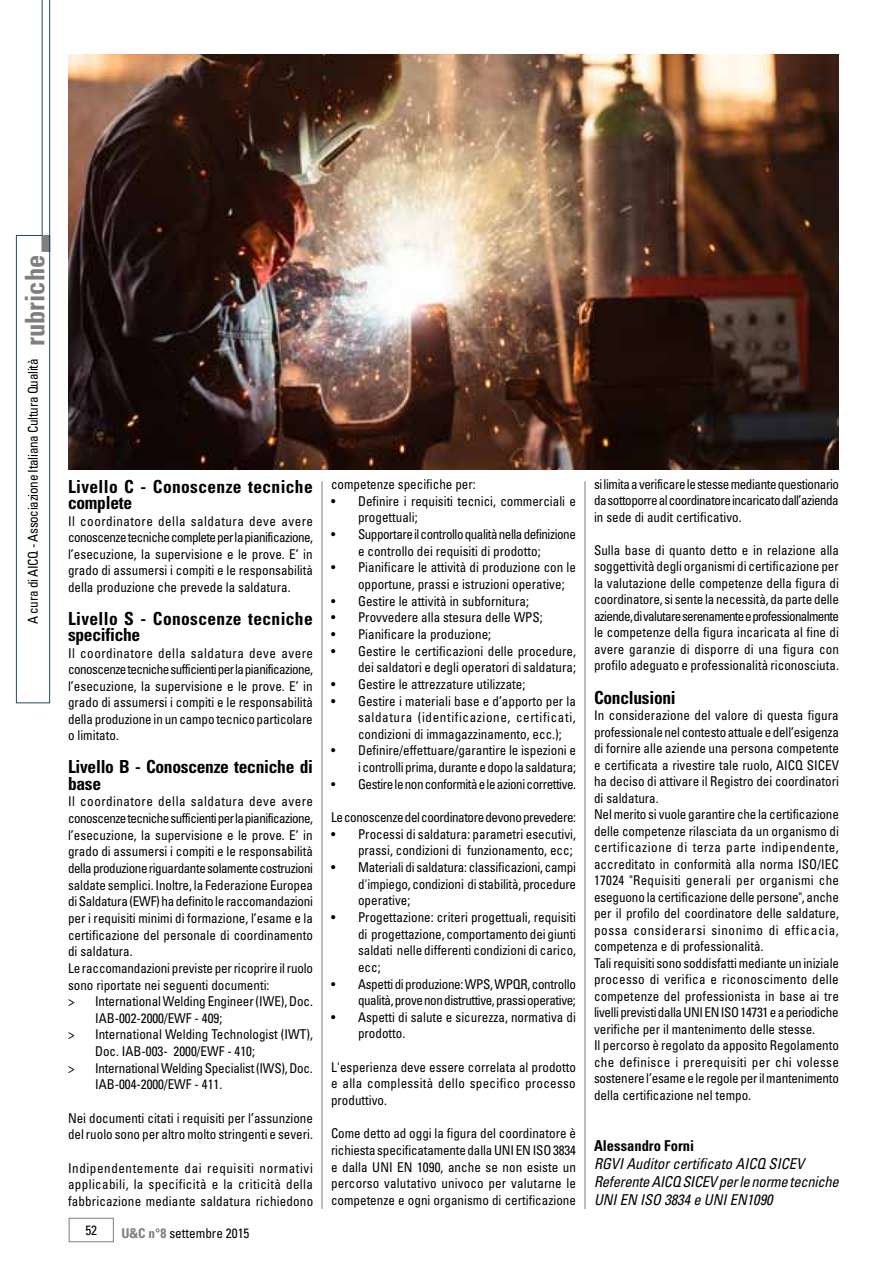
<style>
.page{position:relative;width:893px;height:1263px;background:#fff}
.page>*{position:absolute;margin:0;border:0;box-sizing:border-box;transform-origin:0 0}
.t1{font:700 condensed 27px "Univers";color:#7f7f7f}
.t2{font:700 condensed 18px/16.5px "Univers";letter-spacing:.02em;color:#000}
.t3{font:700 condensed 18px/16.5px "Univers";letter-spacing:-.015em;color:#000}
.t4{font:italic condensed 15px/18px "Univers";color:#000}
.t5{font:700 condensed 15px "Univers";color:#000}
.t6{font:condensed 13.5px/16.5px "Univers";color:#000;text-align:justify}
.t7{font:condensed 13.5px/16.6px "Univers";letter-spacing:-.03em;color:#000;text-align:right}
.t8{font:condensed 13.5px/16.6px "Univers";letter-spacing:-.035em;color:#000}
.t9{font:condensed 13.5px "Univers";letter-spacing:-.04em;color:#000}
.t10{font:condensed 13.5px "Univers";letter-spacing:-.025em;color:#000}
.t11{font:condensed 13.5px "Univers";letter-spacing:.035em;color:#000}
.s1{font-weight:700;color:#7f7f7f}
</style>
<div class="page">
<div style="left:69px;top:1218px;width:45px;height:24px;border:1px solid #7f7f7f"></div>
<svg style="left:16px;top:0;width:34px;height:704px"></svg>
<div style="left:42px;top:236px;width:7px;height:15px;background:#7f7f7f"></div>
<hr style="left:322px;top:481px;width:1px;height:728px;background:#7f7f7f">
<hr style="left:585px;top:481px;width:1px;height:728px;background:#7f7f7f">
<img style="left:68px;top:54px;width:771px;height:416px">
<h1 class="t1" style="left:18px;top:346px;width:93px;rotate:-90deg">rubriche</h1>
<p class="t10" style="left:24px;top:624px;width:267px;rotate:-90deg">A cura di AICQ - Associazione Italiana Cultura Qualità</p>
<h2 class="t2" style="left:68px;top:478px;width:246px">Livello C - Conoscenze tecniche complete</h2>
<p class="t6" style="left:68px;top:512px;width:247px">Il coordinatore della saldatura deve avere conoscenze tecniche complete per la pianificazione, l’esecuzione, la supervisione e le prove. E’ in grado di assumersi i compiti e le responsabilità della produzione che prevede la saldatura.</p>
<h2 class="t2" style="left:68px;top:610px;width:246px">Livello S - Conoscenze tecniche specifiche</h2>
<p class="t6" style="left:68px;top:644px;width:247px">Il coordinatore della saldatura deve avere conoscenze tecniche sufficienti per la pianificazione, l’esecuzione, la supervisione e le prove. E’ in grado di assumersi i compiti e le responsabilità della produzione in un campo tecnico particolare o limitato.</p>
<h2 class="t3" style="left:68px;top:758px;width:246px">Livello B - Conoscenze tecniche di base</h2>
<p class="t11" style="left:68px;top:793px;width:246px">Il coordinatore della saldatura deve avere</p>
<p class="t9" style="left:68px;top:810px;width:247px">conoscenze tecniche sufficienti per la pianificazione,</p>
<p class="t6" style="left:68px;top:826px;width:246px">l’esecuzione, la supervisione e le prove. E’ in</p>
<p class="t6" style="left:68px;top:843px;width:246px">grado di assumersi i compiti e le responsabilità</p>
<p class="t7" style="left:68px;top:860px;width:246px">della produzione riguardante solamente costruzioni</p>
<p class="t6" style="left:68px;top:876px;width:247px">saldate semplici. Inoltre, la Federazione Europea</p>
<p class="t6" style="left:68px;top:893px;width:247px">di Saldatura (EWF) ha definito le raccomandazioni</p>
<p class="t6" style="left:68px;top:910px;width:246px">per i requisiti minimi di formazione, l’esame e la</p>
<p class="t6" style="left:68px;top:926px;width:246px">certificazione del personale di coordinamento</p>
<p class="t6" style="left:68px;top:943px;width:66px">di saldatura.</p>
<p class="t6" style="left:68px;top:960px;width:247px">Le raccomandazioni previste per ricoprire il ruolo</p>
<p class="t6" style="left:68px;top:976px;width:203px">sono riportate nei seguenti documenti:</p>
<p class="t6" style="left:68px;top:993px;width:246px">&gt; International Welding Engineer (IWE), Doc.</p>
<p class="t6" style="left:95px;top:1009px;width:129px">IAB-002-2000/EWF - 409;</p>
<p class="t6" style="left:68px;top:1026px;width:246px">&gt; International Welding Technologist (IWT),</p>
<p class="t6" style="left:95px;top:1043px;width:161px">Doc. IAB-003- 2000/EWF - 410;</p>
<p class="t6" style="left:68px;top:1059px;width:246px">&gt; International Welding Specialist (IWS), Doc.</p>
<p class="t6" style="left:95px;top:1076px;width:129px">IAB-004-2000/EWF - 411.</p>
<p class="t6" style="left:68px;top:1109px;width:246px">Nei documenti citati i requisiti per l’assunzione del ruolo sono per altro molto stringenti e severi.</p>
<p class="t6" style="left:68px;top:1159px;width:247px">Indipendentemente dai requisiti normativi applicabili, la specificità e la criticità della fabbricazione mediante saldatura richiedono</p>
<p class="t6" style="left:85px;top:1222px;width:13px">52</p>
<p class="t6" style="left:121px;top:1224px;width:130px"><span class="s1">U&amp;C n°8</span> settembre 2015</p>
<p class="t6" style="left:331px;top:476px;width:146px">competenze specifiche per:</p>
<p class="t6" style="left:358px;top:492px;width:219px;text-indent:-27px">• Definire i requisiti tecnici, commerciali e progettuali;</p>
<p class="t8" style="left:358px;top:526px;width:219px;text-indent:-27px">• Supportare il controllo qualità nella definizione e controllo dei requisiti di prodotto;</p>
<p class="t6" style="left:358px;top:559px;width:219px;text-indent:-27px">• Pianificare le attività di produzione con le opportune, prassi e istruzioni operative;</p>
<p class="t6" style="left:331px;top:592px;width:199px">• Gestire le attività in subfornitura;</p>
<p class="t6" style="left:331px;top:609px;width:213px">• Provvedere alla stesura delle WPS;</p>
<p class="t6" style="left:331px;top:626px;width:162px">• Pianificare la produzione;</p>
<p class="t6" style="left:331px;top:642px;width:246px;text-align:right">• Gestire le certificazioni delle procedure, dei saldatori e degli operatori di saldatura;</p>
<p class="t6" style="left:331px;top:676px;width:196px">• Gestire le attrezzature utilizzate;</p>
<p class="t6" style="left:358px;top:692px;width:219px;text-indent:-27px">• Gestire i materiali base e d’apporto per la saldatura (identificazione, certificati, condizioni di immagazzinamento, ecc.);</p>
<p class="t6" style="left:331px;top:742px;width:246px;text-align:right">• Definire/effettuare/garantire le ispezioni e i controlli prima, durante e dopo la saldatura;</p>
<p class="t7" style="left:331px;top:775px;width:247px">• Gestire le non conformità e le azioni correttive.</p>
<p class="t7" style="left:331px;top:809px;width:247px">Le conoscenze del coordinatore devono prevedere:</p>
<p class="t6" style="left:331px;top:825px;width:246px;text-align:right">• Processi di saldatura: parametri esecutivi, prassi, condizioni di funzionamento, ecc;</p>
<p class="t6" style="left:358px;top:859px;width:220px;text-indent:-27px">• Materiali di saldatura: classificazioni, campi d'impiego, condizioni di stabilità, procedure operative;</p>
<p class="t6" style="left:358px;top:909px;width:220px;text-indent:-27px">• Progettazione: criteri progettuali, requisiti di progettazione, comportamento dei giunti saldati nelle differenti condizioni di carico, ecc;</p>
<p class="t7" style="left:331px;top:975px;width:246px">• Aspetti di produzione: WPS, WPQR, controllo qualità, prove non distruttive, prassi operative;</p>
<p class="t6" style="left:358px;top:1008px;width:219px;text-indent:-27px">• Aspetti di salute e sicurezza, normativa di prodotto.</p>
<p class="t6" style="left:331px;top:1058px;width:246px">L'esperienza deve essere correlata al prodotto e alla complessità dello specifico processo produttivo.</p>
<p class="t6" style="left:331px;top:1125px;width:247px">Come detto ad oggi la figura del coordinatore è richiesta specificatamente dalla UNI EN ISO 3834 e dalla UNI EN 1090, anche se non esiste un percorso valutativo univoco per valutarne le competenze e ogni organismo di certificazione</p>
<p class="t6" style="left:594px;top:476px;width:247px">si limita a verificare le stesse mediante questionario da sottoporre al coordinatore incaricato dall’azienda in sede di audit certificativo.</p>
<p class="t6" style="left:594px;top:542px;width:247px">Sulla base di quanto detto e in relazione alla soggettività degli organismi di certificazione per la valutazione delle competenze della figura di coordinatore, si sente la necessità, da parte delle aziende, di valutare serenamente e professionalmente le competenze della figura incaricata al fine di avere garanzie di disporre di una figura con profilo adeguato e professionalità riconosciuta.</p>
<h2 class="t3" style="left:594px;top:689px;width:83px">Conclusioni</h2>
<p class="t6" style="left:594px;top:707px;width:247px;text-align:left">In considerazione del valore di questa figura professionale nel contesto attuale e dell’esigenza di fornire alle aziende una persona competente e certificata a rivestire tale ruolo, AICQ SICEV ha deciso di attivare il Registro dei coordinatori di saldatura.<br>Nel merito si vuole garantire che la certificazione delle competenze rilasciata da un organismo di certificazione di terza parte indipendente, accreditato in conformità alla norma ISO/IEC 17024 "Requisiti generali per organismi che eseguono la certificazione delle persone", anche per il profilo del coordinatore delle saldature, possa considerarsi sinonimo di efficacia, competenza e di professionalità.<br>Tali requisiti sono soddisfatti mediante un iniziale processo di verifica e riconoscimento delle competenze del professionista in base ai tre livelli previsti dalla UNI EN ISO 14731 e a periodiche verifiche per il mantenimento delle stesse.<br>Il percorso è regolato da apposito Regolamento che definisce i prerequisiti per chi volesse sostenere l’esame e le regole per il mantenimento della certificazione nel tempo.</p>
<p class="t5" style="left:594px;top:1136px;width:102px">Alessandro Forni</p>
<p class="t4" style="left:594px;top:1154px;width:246px">RGVI Auditor certificato AICQ SICEV<br>Referente AICQ SICEV per le norme tecniche<br>UNI EN ISO 3834 e UNI EN1090</p>
</div>
